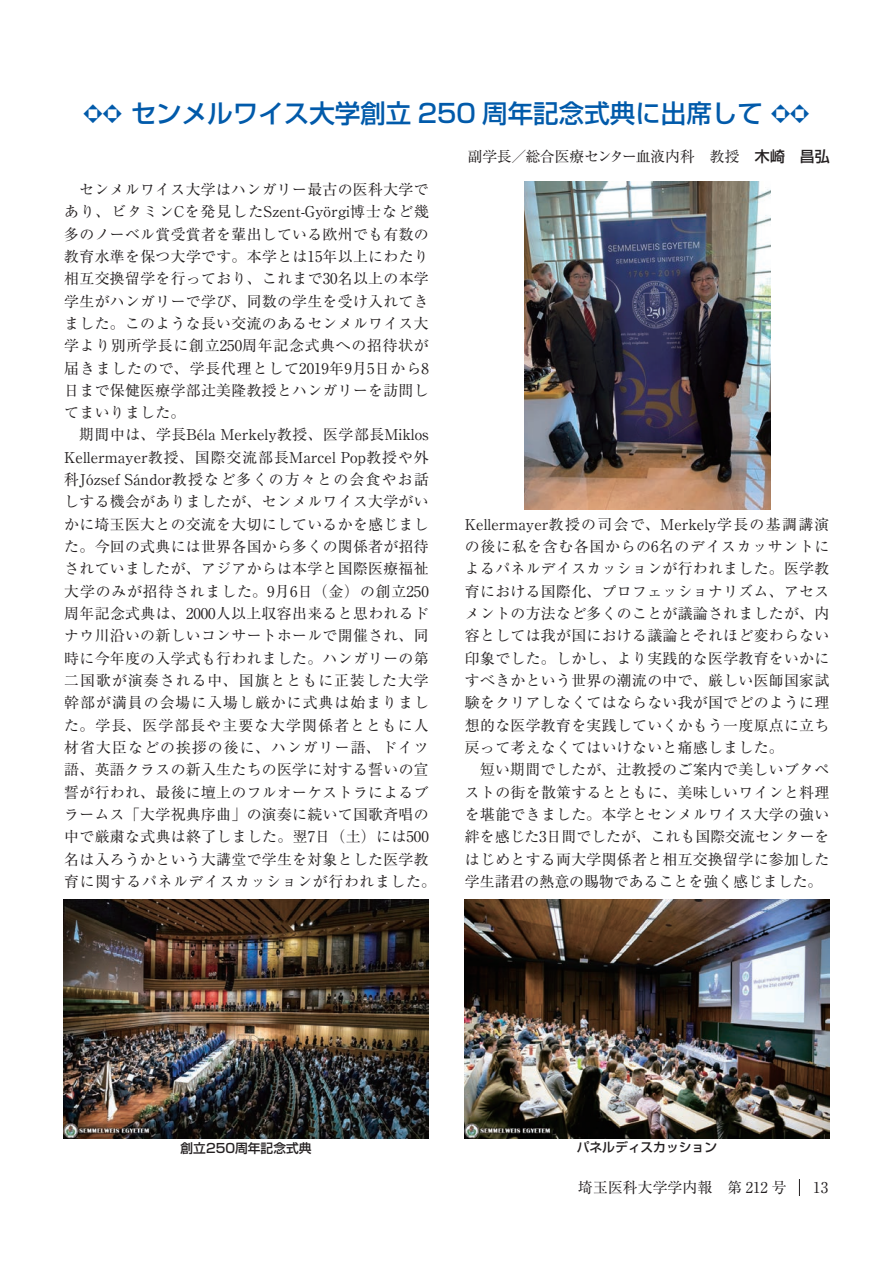
<style>
.page{position:relative;width:893px;height:1263px;background:#fff}
.page>*{position:absolute;margin:0;border:0;box-sizing:border-box;transform-origin:0 0}
.t1{font:500 25.5px "Shin Go Pro";color:#015aaa}
.t2{font:14.85px/22.4px "Ryumin Pro";letter-spacing:.02em;color:#231f20;text-align:justify}
.t3{font:14.85px "Ryumin Pro";letter-spacing:-.025em;color:#231f20}
.t4{font:14.85px "Ryumin Pro";color:#231f20}
.t5{font:500 12.75px "Shin Go Pro";color:#231f20}
.s1{font-family:"Ryumin Pro";font-weight:700;font-size:19.2px}
.s2{font-family:"Shin Go Pro";font-weight:500}
</style>
<div class="page">
<svg style="left:799px;top:1179px;width:1px;height:17px"></svg>
<img style="left:524px;top:182px;width:247px;height:327px">
<img style="left:64px;top:899px;width:364px;height:239px">
<img style="left:465px;top:899px;width:364px;height:239px">
<h1 class="t1" style="left:84px;top:93px;width:727px"><span class="s1">◆◆</span> センメルワイス大学創立 250 周年記念式典に出席して <span class="s1">◆◆</span></h1>
<p class="t2" style="left:64px;top:177px;width:366px;text-indent:15px">センメルワイス大学はハンガリー最古の医科大学であり、ビタミンCを発見したSzent-Györgi博士など幾多のノーベル賞受賞者を輩出している欧州でも有数の教育水準を保つ大学です。本学とは15年以上にわたり相互交換留学を行っており、これまで30名以上の本学学生がハンガリーで学び、同数の学生を受け入れてきました。このような長い交流のあるセンメルワイス大学より別所学長に創立250周年記念式典への招待状が届きましたので、学長代理として2019年9月5日から8日まで保健医療学部辻美隆教授とハンガリーを訪問してまいりました。</p>
<p class="t2" style="left:64px;top:423px;width:373px;text-align:center">期間中は、学長Béla Merkely教授、医学部長Miklos<br>Kellermayer教授、国際交流部長Marcel Pop教授や外科József Sándor教授など多くの方々との会食やお話しする機会がありましたが、センメルワイス大学がいかに埼玉医大との交流を大切にしているかを感じました。今回の式典には世界各国から多くの関係者が招待されていましたが、アジアからは本学と国際医療福祉大学のみが招待されました。9月6日（金）の創立250周年記念式典は、2000人以上収容出来ると思われるドナウ川沿いの新しいコンサートホールで開催され、同時に今年度の入学式も行われました。ハンガリーの第二国歌が演奏される中、国旗とともに正装した大学幹部が満員の会場に入場し厳かに式典は始まりました。学長、医学部長や主要な大学関係者とともに人材省大臣などの挨拶の後に、ハンガリー語、ドイツ語、英語クラスの新入生たちの医学に対する誓いの宣誓が行われ、最後に壇上のフルオーケストラによるブラームス「大学祝典序曲」の演奏に続いて国歌斉唱の中で厳粛な式典は終了しました。翌7日（土）には500名は入ろうかという大講堂で学生を対象とした医学教育に関するパネルデイスカッションが行われました。</p>
<p class="t3" style="left:468px;top:145px;width:363px">副学長／総合医療センター血液内科　教授　<span class="s2">木崎　昌弘</span></p>
<p class="t2" style="left:465px;top:512px;width:366px">Kellermayer教授の司会で、Merkely学長の基調講演の後に私を含む各国からの6名のデイスカッサントによるパネルデイスカッションが行われました。医学教育における国際化、プロフェッショナリズム、アセスメントの方法など多くのことが議論されましたが、内容としては我が国における議論とそれほど変わらない印象でした。しかし、より実践的な医学教育をいかにすべきかという世界の潮流の中で、厳しい医師国家試験をクリアしなくてはならない我が国でどのように理想的な医学教育を実践していくかもう一度原点に立ち戻って考えなくてはいけないと痛感しました。</p>
<p class="t2" style="left:465px;top:758px;width:366px;text-indent:15px">短い期間でしたが、辻教授のご案内で美しいブタペストの街を散策するとともに、美味しいワインと料理を堪能できました。本学とセンメルワイス大学の強い絆を感じた3日間でしたが、これも国際交流センターをはじめとする両大学関係者と相互交換留学に参加した学生諸君の熱意の賜物であることを強く感じました。</p>
<p class="t5" style="left:180px;top:1138px;width:133px">創立250周年記念式典</p>
<p class="t5" style="left:577px;top:1137px;width:142px">パネルディスカッション</p>
<p class="t4" style="left:578px;top:1176px;width:210px">埼玉医科大学学内報　第 212 号</p>
<p class="t2" style="left:813px;top:1175px;width:16px">13</p>
</div>
